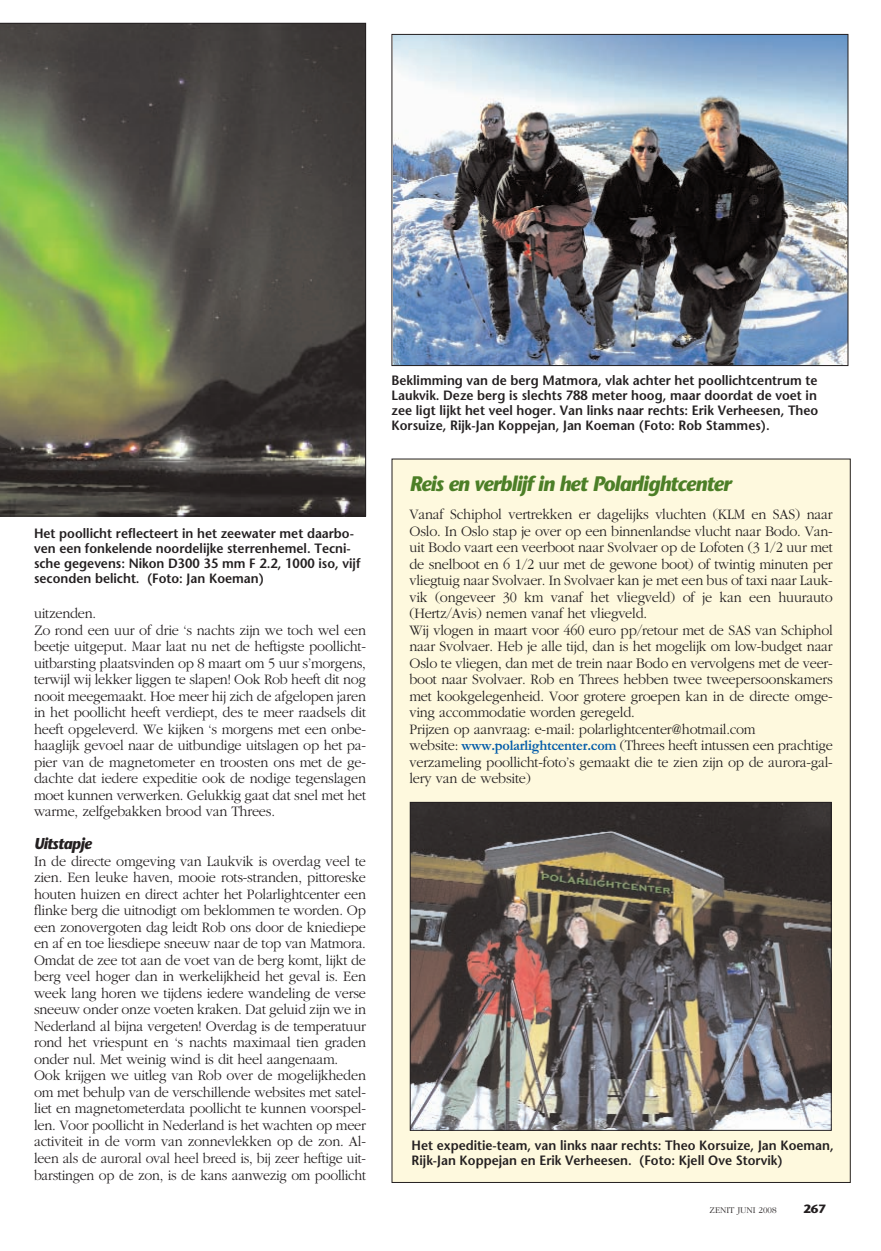
<style>
.page{position:relative;width:881px;height:1251px;background:#fff}
.page>*{position:absolute;margin:0;border:0;box-sizing:border-box;transform-origin:0 0}
.t1{font:italic 700 21px "Stone Sans";letter-spacing:-.045em;color:#4c7f27;scale:.95 1}
.t2{font:italic 700 15.75px "Stone Sans";letter-spacing:-.045em;color:#231f20;scale:.95 1}
.t3{font:300 15px/16.5px "Garamond";letter-spacing:-.015em;color:#231f20;scale:.95 1}
.t4{font:600 13.5px/15px "Stone Sans";color:#231f20;scale:.95 1}
.t5{font:700 12px "Stone Sans";color:#231f20}
.t6{font:300 9px "Garamond";color:#231f20}
.s1{font-weight:700;color:#015ba9}
</style>
<div class="page">
<svg style="left:0;top:23px;width:366px;height:493px;background:#575a46"></svg>
<img style="left:393px;top:36px;width:453px;height:328px">
<div style="left:391px;top:34px;width:457px;height:332px;border:1px solid #231f20"></div>
<div style="left:392px;top:459px;width:457px;height:723px;background:#fef9de"></div>
<img style="left:411px;top:803px;width:418px;height:325px">
<div style="left:409px;top:801px;width:422px;height:329px;border:1px solid #231f20"></div>
<p class="t4" style="left:34px;top:527px;width:345px">Het poollicht reflecteert in het zeewater met daarbo&shy;ven een fonkelende noordelijke sterrenhemel. Tecni&shy;sche gegevens: Nikon D300 35 mm F 2.2, 1000 iso, vijf seconden belicht. (Foto: Jan Koeman)</p>
<p class="t3" style="left:34px;top:604px;width:351px">uitzenden.<br>Zo rond een uur of drie ‘s nachts zijn we toch wel een beetje uitgeput. Maar laat nu net de heftigste poollicht&shy;uitbarsting plaatsvinden op 8 maart om 5 uur s’morgens, terwijl wij lekker liggen te slapen! Ook Rob heeft dit nog nooit meegemaakt. Hoe meer hij zich de afgelopen jaren in het poollicht heeft verdiept, des te meer raadsels dit heeft opgeleverd. We kijken ‘s morgens met een onbe&shy;haaglijk gevoel naar de uitbundige uitslagen op het pa&shy;pier van de magnetometer en troosten ons met de ge&shy;dachte dat iedere expeditie ook de nodige tegenslagen moet kunnen verwerken. Gelukkig gaat dat snel met het warme, zelfgebakken brood van Threes.</p>
<p class="t2" style="left:34px;top:837px;width:62px">Uitstapje</p>
<p class="t3" style="left:34px;top:852px;width:351px">In de directe omgeving van Laukvik is overdag veel te zien. Een leuke haven, mooie rots-stranden, pittoreske houten huizen en direct achter het Polarlightcenter een flinke berg die uitnodigt om beklommen te worden. Op een zonovergoten dag leidt Rob ons door de kniediepe en af en toe liesdiepe sneeuw naar de top van Matmora.<br>Omdat de zee tot aan de voet van de berg komt, lijkt de berg veel hoger dan in werkelijkheid het geval is. Een week lang horen we tijdens iedere wandeling de verse sneeuw onder onze voeten kraken. Dat geluid zijn we in Nederland al bijna vergeten! Overdag is de temperatuur rond het vriespunt en ‘s nachts maximaal tien graden onder nul. Met weinig wind is dit heel aangenaam.<br>Ook krijgen we uitleg van Rob over de mogelijkheden om met behulp van de verschillende websites met satel&shy;liet en magnetometerdata poollicht te kunnen voorspel&shy;len. Voor poollicht in Nederland is het wachten op meer activiteit in de vorm van zonnevlekken op de zon. Al&shy;leen als de auroral oval heel breed is, bij zeer heftige uit&shy;barstingen op de zon, is de kans aanwezig om poollicht</p>
<p class="t4" style="left:391px;top:374px;width:450px;text-align:justify">Beklimming van de berg Matmora, vlak achter het poollichtcentrum te Laukvik. Deze berg is slechts 788 meter hoog, maar doordat de voet in zee ligt lijkt het veel hoger. Van links naar rechts: Erik Verheesen, Theo Korsuize, Rijk-Jan Koppejan, Jan Koeman (Foto: Rob Stammes).</p>
<h1 class="t1" style="left:409px;top:476px;width:340px">Reis en verblijf in het Polarlightcenter</h1>
<p class="t3" style="left:409px;top:505px;width:447px">Vanaf Schiphol vertrekken er dagelijks vluchten (KLM en SAS) naar Oslo. In Oslo stap je over op een binnenlandse vlucht naar Bodo. Van&shy;uit Bodo vaart een veerboot naar Svolvaer op de Lofoten (3 1/2 uur met de snelboot en 6 1/2 uur met de gewone boot) of twintig minuten per vliegtuig naar Svolvaer. In Svolvaer kan je met een bus of taxi naar Lauk&shy;vik (ongeveer 30 km vanaf het vliegveld) of je kan een huurauto (Hertz/Avis) nemen vanaf het vliegveld.<br>Wij vlogen in maart voor 460 euro pp/retour met de SAS van Schiphol naar Svolvaer. Heb je alle tijd, dan is het mogelijk om low-budget naar Oslo te vliegen, dan met de trein naar Bodo en vervolgens met de veer&shy;boot naar Svolvaer. Rob en Threes hebben twee tweepersoonskamers met kookgelegenheid. Voor grotere groepen kan in de directe omge&shy;ving accommodatie worden geregeld.<br>Prijzen op aanvraag: e-mail: polarlightcenter@hotmail.com<br>website: <span class="s1">www.polarlightcenter.com</span> (Threes heeft intussen een prachtige verzameling poollicht-foto’s gemaakt die te zien zijn op de aurora-gal&shy;lery van de website)</p>
<p class="t4" style="left:411px;top:1139px;width:446px">Het expeditie-team, van links naar rechts: Theo Korsuize, Jan Koeman,<br>Rijk-Jan Koppejan en Erik Verheesen. (Foto: Kjell Ove Storvik)</p>
<p class="t6" style="left:709px;top:1203px;width:68px">ZENIT JUNI 2008</p>
<p class="t5" style="left:803px;top:1203px;width:24px">267</p>
</div>
